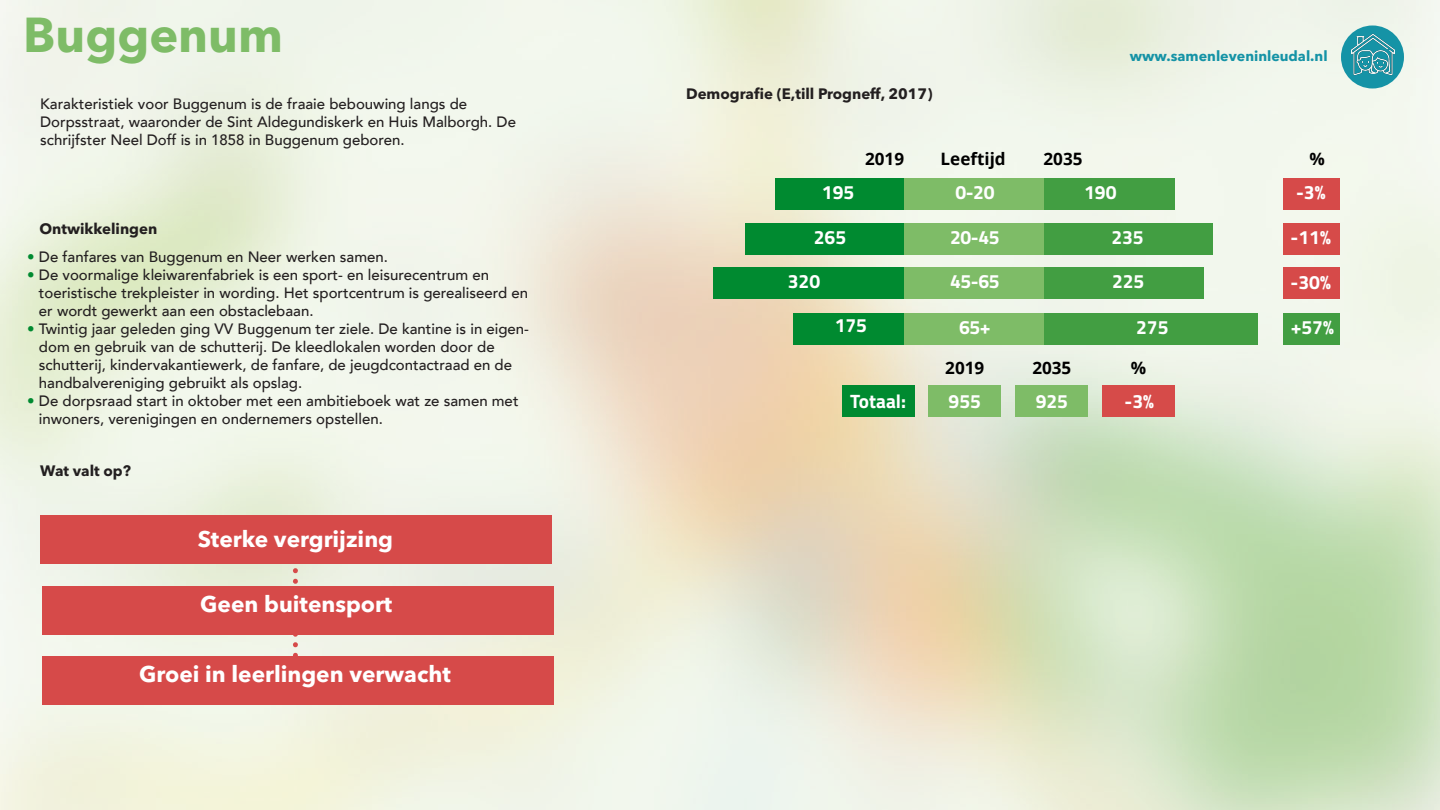
<style>
.page{position:relative;width:1440px;height:810px;background:#fff}
.page>*{position:absolute;margin:0;border:0;box-sizing:border-box;transform-origin:0 0}
.t1{font:700 48.6px "Avenir Next LT Pro";color:#7ebc67}
.t2{font:700 22.58px "Avenir Next LT Pro";color:#fff}
.t3{font:700 19.27px "Titillium";color:#fff}
.t4{font:700 17.1px "Open Sans";color:#000}
.t5{font:500 15px/18px "Avenir LT";color:#231f20}
.t6{font:700 15px "Avenir Next LT Pro";color:#231f20}
.t7{font:700 14.25px "Avenir Next LT Pro";color:#1593a6}
.s1{color:#008a30}
</style>
<div class="page">
<img style="left:0;top:0;width:1440px;height:810px">
<div style="left:40px;top:515px;width:511px;height:49px;background:#d64a49"></div>
<svg style="left:293px;top:564px;width:5px;height:93px"></svg>
<div style="left:776px;top:178px;width:128px;height:32px;background:#008a30"></div>
<div style="left:746px;top:223px;width:158px;height:31px;background:#008a30"></div>
<div style="left:713px;top:268px;width:191px;height:31px;background:#008a30"></div>
<div style="left:793px;top:313px;width:111px;height:31px;background:#008a30"></div>
<div style="left:842px;top:385px;width:73px;height:32px;background:#008a30"></div>
<div style="left:1044px;top:178px;width:131px;height:32px;background:#429e42"></div>
<div style="left:1044px;top:223px;width:169px;height:31px;background:#429e42"></div>
<div style="left:1044px;top:268px;width:160px;height:31px;background:#429e42"></div>
<div style="left:1044px;top:313px;width:214px;height:31px;background:#429e42"></div>
<div style="left:904px;top:178px;width:140px;height:32px;background:#7ebc67"></div>
<div style="left:904px;top:223px;width:140px;height:31px;background:#7ebc67"></div>
<div style="left:904px;top:268px;width:140px;height:31px;background:#7ebc67"></div>
<div style="left:904px;top:313px;width:140px;height:31px;background:#7ebc67"></div>
<div style="left:929px;top:385px;width:72px;height:32px;background:#7ebc67"></div>
<div style="left:1015px;top:385px;width:73px;height:32px;background:#7ebc67"></div>
<div style="left:1102px;top:385px;width:73px;height:32px;background:#d64b49"></div>
<div style="left:1284px;top:178px;width:56px;height:32px;background:#d64a49"></div>
<div style="left:1284px;top:223px;width:56px;height:31px;background:#d64b49"></div>
<div style="left:1284px;top:268px;width:56px;height:31px;background:#d64a49"></div>
<div style="left:1284px;top:313px;width:56px;height:31px;background:#429e42"></div>
<div style="left:42px;top:586px;width:511px;height:48px;background:#d64a49"></div>
<div style="left:1341px;top:26px;width:63px;height:62px;background:#1593a6;border-radius:50%"></div>
<img style="left:1351px;top:33px;width:44px;height:43px">
<div style="left:42px;top:657px;width:511px;height:48px;background:#d64a49"></div>
<p class="t1" style="left:23px;top:5px;width:261px">Buggenum</p>
<p class="t5" style="left:40px;top:95px;width:477px">Karakteristiek voor Buggenum is de fraaie bebouwing langs de<br>Dorpsstraat, waaronder de Sint Aldegundiskerk en Huis Malborgh. De schrijfster Neel Doff is in 1858 in Buggenum geboren.</p>
<p class="t6" style="left:40px;top:220px;width:119px">Ontwikkelingen</p>
<p class="t5" style="left:27px;top:248px;width:362px"><span class="s1">•</span> De fanfares van Buggenum en Neer werken samen.</p>
<p class="t5" style="left:39px;top:266px;width:491px;text-indent:-12px"><span class="s1">•</span> De voormalige kleiwarenfabriek is een sport- en leisurecentrum en toeristische trekpleister in wording. Het sportcentrum is gerealiseerd en er wordt gewerkt aan een obstaclebaan.</p>
<p class="t5" style="left:39px;top:320px;width:492px;text-indent:-12px"><span class="s1">•</span> Twintig jaar geleden ging VV Buggenum ter ziele. De kantine is in eigen&shy;dom en gebruik van de schutterij. De kleedlokalen worden door de schutterij, kindervakantiewerk, de fanfare, de jeugdcontactraad en de handbalvereniging gebruikt als opslag.</p>
<p class="t5" style="left:39px;top:392px;width:481px;text-indent:-12px"><span class="s1">•</span> De dorpsraad start in oktober met een ambitieboek wat ze samen met inwoners, verenigingen en ondernemers opstellen.</p>
<p class="t6" style="left:40px;top:462px;width:92px">Wat valt op?</p>
<p class="t2" style="left:198px;top:525px;width:197px">Sterke vergrijzing</p>
<p class="t2" style="left:200px;top:590px;width:194px">Geen buitensport</p>
<p class="t2" style="left:139px;top:660px;width:313px">Groei in leerlingen verwacht</p>
<p class="t7" style="left:1130px;top:47px;width:199px">www.samenleveninleudal.nl</p>
<p class="t6" style="left:686px;top:84px;width:248px">Demografie (E,till Progneff, 2017)</p>
<p class="t4" style="left:865px;top:146px;width:41px">2019</p>
<p class="t4" style="left:941px;top:146px;width:67px">Leeftijd</p>
<p class="t4" style="left:1044px;top:146px;width:41px">2035</p>
<p class="t4" style="left:1310px;top:146px;width:17px">%</p>
<p class="t3" style="left:822px;top:177px;width:34px">195</p>
<p class="t3" style="left:814px;top:222px;width:34px">265</p>
<p class="t3" style="left:788px;top:267px;width:34px">320</p>
<p class="t3" style="left:835px;top:311px;width:34px">175</p>
<p class="t3" style="left:955px;top:177px;width:41px">0-20</p>
<p class="t3" style="left:950px;top:222px;width:51px">20-45</p>
<p class="t3" style="left:950px;top:267px;width:51px">45-65</p>
<p class="t3" style="left:959px;top:312px;width:33px">65+</p>
<p class="t3" style="left:1084px;top:177px;width:34px">190</p>
<p class="t3" style="left:1111px;top:222px;width:34px">235</p>
<p class="t3" style="left:1112px;top:267px;width:34px">225</p>
<p class="t3" style="left:1136px;top:312px;width:34px">275</p>
<p class="t3" style="left:1296px;top:177px;width:31px">-3%</p>
<p class="t3" style="left:1291px;top:222px;width:42px">-11%</p>
<p class="t3" style="left:1291px;top:268px;width:42px">-30%</p>
<p class="t3" style="left:1291px;top:312px;width:45px">+57%</p>
<p class="t4" style="left:945px;top:356px;width:41px">2019</p>
<p class="t4" style="left:1032px;top:356px;width:41px">2035</p>
<p class="t4" style="left:1131px;top:356px;width:17px">%</p>
<p class="t3" style="left:850px;top:387px;width:58px">Totaal:</p>
<p class="t3" style="left:949px;top:387px;width:34px">955</p>
<p class="t3" style="left:1036px;top:387px;width:34px">925</p>
<p class="t3" style="left:1125px;top:387px;width:31px">-3%</p>
</div>
